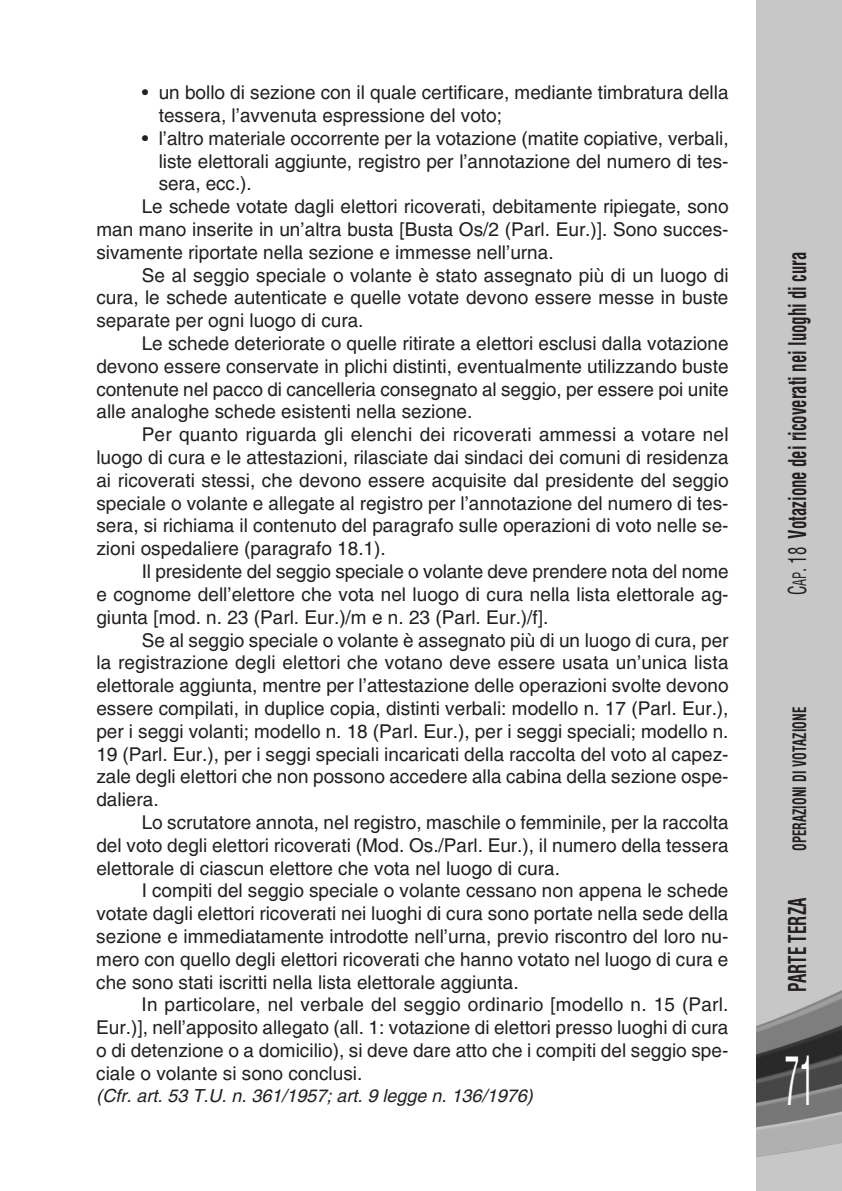
<style>
.page{position:relative;width:842px;height:1191px;background:#fff}
.page>*{position:absolute;margin:0;border:0;box-sizing:border-box;transform-origin:0 0}
.t1{font:condensed 66px "Helvetica";color:#fff;scale:.45 1}
.t2{font:700 condensed 24px "Helvetica";color:#231f20;scale:.7 1}
.t3{font:19px/22.8px "Helvetica";color:#231f20;text-align:justify}
.t4{font:italic 18px "Helvetica";color:#231f20}
.t5{font:700 condensed 18px "Helvetica";color:#231f20;scale:.7 1}
.s1{font-weight:400}
.s2{font-weight:400;font-size:18px}
</style>
<div class="page">
<img style="left:757px;top:0;width:85px;height:1191px">
<p class="t3" style="left:159px;top:81px;width:571px;text-indent:-17px">• un bollo di sezione con il quale certificare, mediante timbratura della tessera, l’avvenuta espressione del voto;</p>
<p class="t3" style="left:159px;top:127px;width:571px;text-indent:-17px">• l’altro materiale occorrente per la votazione (matite copiative, verbali, liste elettorali aggiunte, registro per l’annotazione del numero di tes&shy;sera, ecc.).</p>
<p class="t3" style="left:96px;top:195px;width:634px;text-indent:45px">Le schede votate dagli elettori ricoverati, debitamente ripiegate, sono man mano inserite in un’altra busta [Busta Os/2 (Parl. Eur.)]. Sono succes&shy;sivamente riportate nella sezione e immesse nell’urna.</p>
<p class="t3" style="left:96px;top:264px;width:634px;text-indent:45px">Se al seggio speciale o volante è stato assegnato più di un luogo di cura, le schede autenticate e quelle votate devono essere messe in buste separate per ogni luogo di cura.</p>
<p class="t3" style="left:96px;top:332px;width:634px;text-indent:45px">Le schede deteriorate o quelle ritirate a elettori esclusi dalla votazione devono essere conservate in plichi distinti, eventualmente utilizzando buste contenute nel pacco di cancelleria consegnato al seggio, per essere poi unite alle analoghe schede esistenti nella sezione.</p>
<p class="t3" style="left:96px;top:423px;width:634px;text-indent:45px">Per quanto riguarda gli elenchi dei ricoverati ammessi a votare nel luogo di cura e le attestazioni, rilasciate dai sindaci dei comuni di residenza ai ricoverati stessi, che devono essere acquisite dal presidente del seggio speciale o volante e allegate al registro per l’annotazione del numero di tes&shy;sera, si richiama il contenuto del paragrafo sulle operazioni di voto nelle se&shy;zioni ospedaliere (paragrafo 18.1).</p>
<p class="t3" style="left:96px;top:560px;width:634px;text-indent:45px">Il presidente del seggio speciale o volante deve prendere nota del nome e cognome dell’elettore che vota nel luogo di cura nella lista elettorale ag&shy;giunta [mod. n. 23 (Parl. Eur.)/m e n. 23 (Parl. Eur.)/f].</p>
<p class="t3" style="left:96px;top:628px;width:634px;text-indent:45px">Se al seggio speciale o volante è assegnato più di un luogo di cura, per la registrazione degli elettori che votano deve essere usata un’unica lista elettorale aggiunta, mentre per l’attestazione delle operazioni svolte devono essere compilati, in duplice copia, distinti verbali: modello n. 17 (Parl. Eur.), per i seggi volanti; modello n. 18 (Parl. Eur.), per i seggi speciali; modello n.<br>19 (Parl. Eur.), per i seggi speciali incaricati della raccolta del voto al capez&shy;zale degli elettori che non possono accedere alla cabina della sezione ospe&shy;daliera.</p>
<p class="t3" style="left:96px;top:811px;width:634px;text-indent:45px">Lo scrutatore annota, nel registro, maschile o femminile, per la raccolta del voto degli elettori ricoverati (Mod. Os./Parl. Eur.), il numero della tessera elettorale di ciascun elettore che vota nel luogo di cura.</p>
<p class="t3" style="left:96px;top:879px;width:634px;text-indent:45px">I compiti del seggio speciale o volante cessano non appena le schede votate dagli elettori ricoverati nei luoghi di cura sono portate nella sede della sezione e immediatamente introdotte nell’urna, previo riscontro del loro nu&shy;mero con quello degli elettori ricoverati che hanno votato nel luogo di cura e che sono stati iscritti nella lista elettorale aggiunta.</p>
<p class="t3" style="left:96px;top:993px;width:634px;text-align:right">In particolare, nel verbale del seggio ordinario [modello n. 15 (Parl.<br>Eur.)], nell’apposito allegato (all. 1: votazione di elettori presso luoghi di cura</p>
<p class="t3" style="left:96px;top:1039px;width:634px">o di detenzione o a domicilio), si deve dare atto che i compiti del seggio spe&shy;ciale o volante si sono conclusi.</p>
<p class="t4" style="left:96px;top:1085px;width:438px">(Cfr. art. 53 T.U. n. 361/1957; art. 9 legge n. 136/1976)</p>
<p class="t2" style="left:784px;top:595px;width:492px;rotate:-90deg"><span class="s1">C</span><span class="s2">AP</span><span class="s1">. 18</span> Votazione dei ricoverati nei luoghi di cura</p>
<p class="t5" style="left:789px;top:850px;width:207px;rotate:-90deg">OPERAZIONI DI VOTAZIONE</p>
<p class="t2" style="left:784px;top:992px;width:137px;rotate:-90deg">PARTE TERZA</p>
<p class="t1" style="left:785px;top:1043px;width:68px">71</p>
</div>
